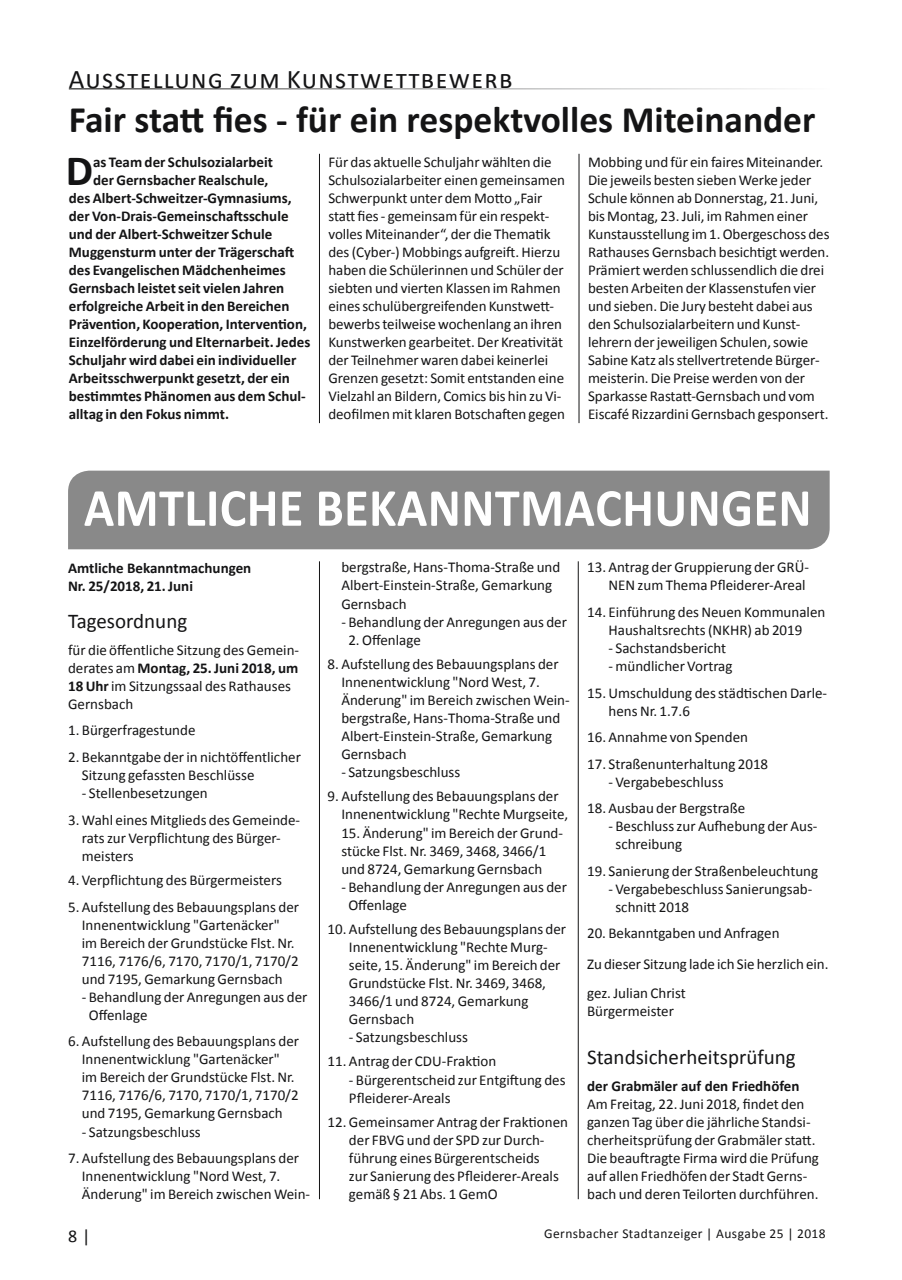
<style>
.page{position:relative;width:902px;height:1280px;background:#fff}
.page>*{position:absolute;margin:0;border:0;box-sizing:border-box;transform-origin:0 0}
.t1{font:700 54px "Calibri";letter-spacing:.01em;color:#fff;scale:.93 1}
.t2{font:700 43.35px "Calibri";color:#141415}
.t3{font:700 37.5px "Calibri";color:#141415}
.t4{font:27px "Calibri";letter-spacing:.05em;color:#141415}
.t5{font:21px "Calibri";color:#141415}
.t6{font:18px "Calibri";color:#141415}
.t7{font:15px/18px "Calibri";color:#141415}
.t8{font:700 15px/18px "Calibri";color:#141415}
.t9{font:13.5px "Calibri";letter-spacing:.025em;color:#141415}
.s1{font-weight:700}
</style>
<div class="page">
<hr style="left:578px;top:154px;width:1px;height:269px;background:#141415">
<hr style="left:319px;top:154px;width:1px;height:269px;background:#141415">
<hr style="left:319px;top:561px;width:1px;height:638px;background:#141415">
<hr style="left:578px;top:561px;width:1px;height:638px;background:#141415">
<div style="left:68px;top:471px;width:761px;height:78px;background:#898989"></div>
<h3 class="t4" style="left:69px;top:62px;width:445px">Ausstellung zum Kunstwettbewerb</h3>
<h3 class="t3" style="left:69px;top:95px;width:748px">Fair statt fies - für ein respektvolles Miteinander</h3>
<h2 class="t2" style="left:66px;top:143px;width:29px">D</h2>
<p class="t8" style="left:93px;top:153px;width:181px">as Team der Schulsozialarbeit</p>
<p class="t7" style="left:328px;top:153px;width:238px">Für das aktuelle Schuljahr wählten die Schulsozialarbeiter einen gemeinsamen Schwerpunkt unter dem Motto „Fair statt fies - gemeinsam für ein respekt&shy;volles Miteinander“, der die Thematik des (Cyber-) Mobbings aufgreift. Hierzu haben die Schülerinnen und Schüler der siebten und vierten Klassen im Rahmen eines schulübergreifenden Kunstwett&shy;bewerbs teilweise wochenlang an ihren Kunstwerken gearbeitet. Der Kreativität der Teilnehmer waren dabei keinerlei Grenzen gesetzt: Somit entstanden eine Vielzahl an Bildern, Comics bis hin zu Vi&shy;deofilmen mit klaren Botschaften gegen</p>
<p class="t7" style="left:588px;top:153px;width:243px">Mobbing und für ein faires Miteinander.<br>Die jeweils besten sieben Werke jeder Schule können ab Donnerstag, 21. Juni, bis Montag, 23. Juli, im Rahmen einer Kunstausstellung im 1. Obergeschoss des Rathauses Gernsbach besichtigt werden.<br>Prämiert werden schlussendlich die drei besten Arbeiten der Klassenstufen vier und sieben. Die Jury besteht dabei aus den Schulsozialarbeitern und Kunst&shy;lehrern der jeweiligen Schulen, sowie Sabine Katz als stellvertretende Bürger&shy;meisterin. Die Preise werden von der Sparkasse Rastatt-Gernsbach und vom Eiscafé Rizzardini Gernsbach gesponsert.</p>
<p class="t8" style="left:93px;top:171px;width:177px">der Gernsbacher Realschule,</p>
<p class="t8" style="left:69px;top:189px;width:224px">des Albert-Schweitzer-Gymnasiums,</p>
<p class="t8" style="left:69px;top:207px;width:221px">der Von-Drais-Gemeinschaftsschule</p>
<p class="t8" style="left:69px;top:225px;width:205px">und der Albert-Schweitzer Schule</p>
<p class="t8" style="left:69px;top:243px;width:227px">Muggensturm unter der Trägerschaft</p>
<p class="t8" style="left:69px;top:261px;width:218px">des Evangelischen Mädchenheimes</p>
<p class="t8" style="left:69px;top:279px;width:217px">Gernsbach leistet seit vielen Jahren</p>
<p class="t8" style="left:69px;top:297px;width:222px">erfolgreiche Arbeit in den Bereichen</p>
<p class="t8" style="left:69px;top:315px;width:239px">Prävention, Kooperation, Intervention,</p>
<p class="t8" style="left:69px;top:333px;width:243px">Einzelförderung und Elternarbeit. Jedes</p>
<p class="t8" style="left:69px;top:351px;width:229px">Schuljahr wird dabei ein individueller</p>
<p class="t8" style="left:69px;top:369px;width:223px">Arbeitsschwerpunkt gesetzt, der ein</p>
<p class="t8" style="left:69px;top:387px;width:238px">bestimmtes Phänomen aus dem Schul-</p>
<p class="t8" style="left:69px;top:405px;width:162px">alltag in den Fokus nimmt.</p>
<h1 class="t1" style="left:84px;top:473px;width:783px">AMTLICHE BEKANNTMACHUNGEN</h1>
<p class="t8" style="left:68px;top:559px;width:185px">Amtliche Bekanntmachungen<br>Nr. 25/2018, 21. Juni</p>
<h3 class="t5" style="left:68px;top:608px;width:121px">Tagesordnung</h3>
<p class="t7" style="left:68px;top:641px;width:232px">für die öffentliche Sitzung des Gemein&shy;derates am <span class="s1">Montag, 25. Juni 2018, um<br>18 Uhr</span> im Sitzungssaal des Rathauses<br>Gernsbach</p>
<p class="t7" style="left:68px;top:721px;width:129px">1. Bürgerfragestunde</p>
<p class="t7" style="left:82px;top:748px;width:220px;text-indent:-14px">2. Bekanntgabe der in nichtöffentlicher<br>Sitzung gefassten Beschlüsse</p>
<p class="t7" style="left:82px;top:784px;width:127px">- Stellenbesetzungen</p>
<p class="t7" style="left:82px;top:811px;width:220px;text-indent:-14px">3. Wahl eines Mitglieds des Gemeinde&shy;rats zur Verpflichtung des Bürger&shy;meisters</p>
<p class="t7" style="left:68px;top:871px;width:215px">4. Verpflichtung des Bürgermeisters</p>
<p class="t7" style="left:82px;top:898px;width:219px;text-indent:-14px">5. Aufstellung des Bebauungsplans der Innenentwicklung "Gartenäcker"<br>im Bereich der Grundstücke Flst. Nr.<br>7116, 7176/6, 7170, 7170/1, 7170/2 und 7195, Gemarkung Gernsbach</p>
<p class="t7" style="left:89px;top:988px;width:220px;text-indent:-7px">- Behandlung der Anregungen aus der<br>Offenlage</p>
<p class="t7" style="left:82px;top:1032px;width:219px;text-indent:-14px">6. Aufstellung des Bebauungsplans der Innenentwicklung "Gartenäcker"<br>im Bereich der Grundstücke Flst. Nr.<br>7116, 7176/6, 7170, 7170/1, 7170/2 und 7195, Gemarkung Gernsbach</p>
<p class="t7" style="left:82px;top:1122px;width:120px">- Satzungsbeschluss</p>
<p class="t7" style="left:82px;top:1149px;width:230px;text-indent:-14px">7. Aufstellung des Bebauungsplans der<br>Innenentwicklung "Nord West, 7.<br>Änderung" im Bereich zwischen Wein-</p>
<p class="t7" style="left:341px;top:558px;width:220px">bergstraße, Hans-Thoma-Straße und<br>Albert-Einstein-Straße, Gemarkung<br>Gernsbach</p>
<p class="t7" style="left:341px;top:613px;width:227px">- Behandlung der Anregungen aus der</p>
<p class="t7" style="left:348px;top:631px;width:74px">2. Offenlage</p>
<p class="t7" style="left:341px;top:655px;width:230px;text-indent:-14px">8. Aufstellung des Bebauungsplans der<br>Innenentwicklung "Nord West, 7.<br>Änderung" im Bereich zwischen Wein&shy;bergstraße, Hans-Thoma-Straße und<br>Albert-Einstein-Straße, Gemarkung<br>Gernsbach</p>
<p class="t7" style="left:341px;top:763px;width:120px">- Satzungsbeschluss</p>
<p class="t7" style="left:341px;top:787px;width:228px;text-indent:-14px">9. Aufstellung des Bebauungsplans der<br>Innenentwicklung "Rechte Murgseite,</p>
<p class="t7" style="left:341px;top:823px;width:223px">15. Änderung" im Bereich der Grund&shy;stücke Flst. Nr. 3469, 3468, 3466/1 und 8724, Gemarkung Gernsbach</p>
<p class="t7" style="left:348px;top:878px;width:220px;text-indent:-7px">- Behandlung der Anregungen aus der<br>Offenlage</p>
<p class="t7" style="left:349px;top:920px;width:219px;text-indent:-21px">10. Aufstellung des Bebauungsplans der<br>Innenentwicklung "Rechte Murg&shy;seite, 15. Änderung" im Bereich der<br>Grundstücke Flst. Nr. 3469, 3468,<br>3466/1 und 8724, Gemarkung<br>Gernsbach</p>
<p class="t7" style="left:349px;top:1028px;width:120px">- Satzungsbeschluss</p>
<p class="t7" style="left:327px;top:1052px;width:170px">11. Antrag der CDU-Fraktion</p>
<p class="t7" style="left:349px;top:1070px;width:218px">- Bürgerentscheid zur Entgiftung des<br>Pfleiderer-Areals</p>
<p class="t7" style="left:349px;top:1113px;width:220px;text-indent:-21px">12. Gemeinsamer Antrag der Fraktionen der FBVG und der SPD zur Durch&shy;führung eines Bürgerentscheids<br>zur Sanierung des Pfleiderer-Areals gemäß § 21 Abs. 1 GemO</p>
<p class="t7" style="left:587px;top:558px;width:223px;text-align:right">13. Antrag der Gruppierung der GRÜ-<br>NEN zum Thema Pfleiderer-Areal</p>
<p class="t7" style="left:587px;top:603px;width:240px;text-align:center">14. Einführung des Neuen Kommunalen<br>Haushaltsrechts (NKHR) ab 2019</p>
<p class="t7" style="left:608px;top:639px;width:119px">- Sachstandsbericht</p>
<p class="t7" style="left:608px;top:657px;width:125px">- mündlicher Vortrag</p>
<p class="t7" style="left:608px;top:684px;width:220px;text-indent:-21px">15. Umschuldung des städtischen Darle&shy;hens Nr. 1.7.6</p>
<p class="t7" style="left:587px;top:728px;width:162px">16. Annahme von Spenden</p>
<p class="t7" style="left:587px;top:755px;width:182px">17. Straßenunterhaltung 2018</p>
<p class="t7" style="left:608px;top:773px;width:116px">- Vergabebeschluss</p>
<p class="t7" style="left:587px;top:799px;width:159px">18. Ausbau der Bergstraße</p>
<p class="t7" style="left:615px;top:817px;width:203px;text-indent:-7px">- Beschluss zur Aufhebung der Aus&shy;schreibung</p>
<p class="t7" style="left:587px;top:862px;width:232px">19. Sanierung der Straßenbeleuchtung</p>
<p class="t7" style="left:615px;top:880px;width:198px;text-indent:-7px">- Vergabebeschluss Sanierungsab&shy;schnitt 2018</p>
<p class="t7" style="left:587px;top:918px;width:243px;line-height:30.8px">20. Bekanntgaben und Anfragen<br>Zu dieser Sitzung lade ich Sie herzlich ein.</p>
<p class="t7" style="left:587px;top:984px;width:100px">gez. Julian Christ<br>Bürgermeister</p>
<h3 class="t5" style="left:587px;top:1044px;width:210px">Standsicherheitsprüfung</h3>
<p class="t8" style="left:587px;top:1077px;width:214px">der Grabmäler auf den Friedhöfen</p>
<p class="t7" style="left:587px;top:1095px;width:233px">Am Freitag, 22. Juni 2018, findet den ganzen Tag über die jährliche Standsi&shy;cherheitsprüfung der Grabmäler statt.<br>Die beauftragte Firma wird die Prüfung auf allen Friedhöfen der Stadt Gerns&shy;bach und deren Teilorten durchführen.</p>
<p class="t6" style="left:68px;top:1224px;width:24px">8 |</p>
<p class="t9" style="left:544px;top:1225px;width:283px">Gernsbacher Stadtanzeiger | Ausgabe 25 | 2018</p>
</div>
